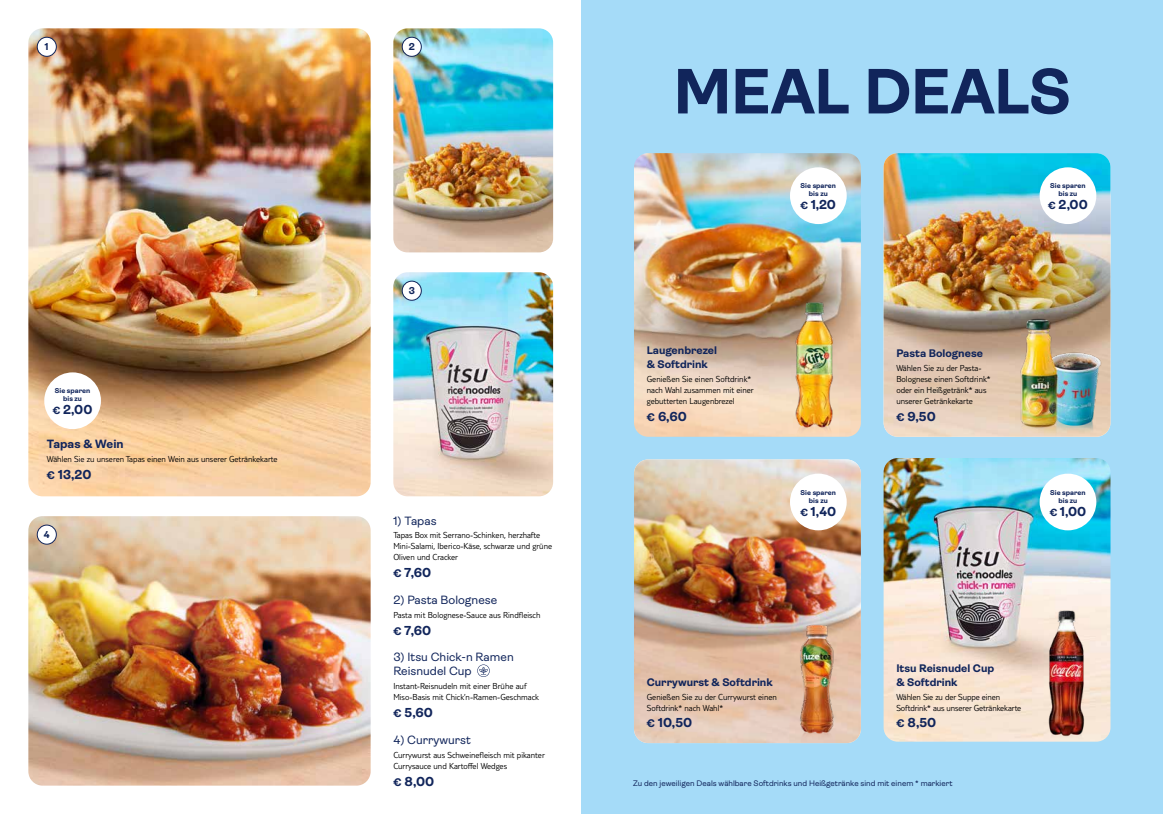
<style>
.page{position:relative;width:1163px;height:814px;background:#fff}
.page>*{position:absolute;margin:0;border:0;box-sizing:border-box;transform-origin:0 0}
.t1{font:700 64px "Ambit";letter-spacing:-.01em;color:#11255b}
.t2{font:700 13px "Ambit";color:#11255b}
.t3{font:12px/14px "Ambit";color:#11255b}
.t4{font:700 12px "Ambit";color:#11255b}
.t5{font:700 11px/14px "Ambit";color:#11255b}
.t6{font:700 10px "Ambit";color:#11255b}
.t7{font:300 9px/11px "TUI Type";color:#000}
.t8{font:8px "Ambit";color:#11255b}
.t9{font:700 7px/8px "Ambit";color:#11255b;text-align:center}
.s1{font-size:10.4px}
.s2{font-size:11.1px}
</style>
<div class="page">
<div style="left:581px;top:0;width:581px;height:814px;background:#a5dbf8"></div>
<img style="left:28px;top:28px;width:342px;height:468px">
<img style="left:393px;top:28px;width:160px;height:224px">
<img style="left:393px;top:272px;width:160px;height:224px">
<img style="left:28px;top:516px;width:342px;height:269px">
<svg style="left:477px;top:664px;width:12px;height:13px"></svg>
<div style="left:37px;top:37px;width:19px;height:19px;background:#fff;border-radius:50%"></div>
<div style="left:37px;top:37px;width:20px;height:20px;border:1px solid #11255b;border-radius:50%"></div>
<div style="left:37px;top:525px;width:19px;height:19px;background:#fff;border-radius:50%"></div>
<div style="left:37px;top:524px;width:20px;height:20px;border:1px solid #11255b;border-radius:50%"></div>
<div style="left:402px;top:37px;width:19px;height:19px;background:#fff;border-radius:50%"></div>
<div style="left:402px;top:37px;width:19px;height:20px;border:1px solid #11255b;border-radius:50%"></div>
<div style="left:402px;top:281px;width:19px;height:19px;background:#fff;border-radius:50%"></div>
<div style="left:402px;top:281px;width:19px;height:19px;border:1px solid #11255b;border-radius:50%"></div>
<img style="left:634px;top:153px;width:226px;height:284px">
<img style="left:883px;top:458px;width:227px;height:283px">
<img style="left:883px;top:153px;width:227px;height:284px">
<img style="left:782px;top:295px;width:63px;height:142px">
<div style="left:1039px;top:167px;width:57px;height:57px;background:#fff;border-radius:50%"></div>
<div style="left:789px;top:167px;width:57px;height:57px;background:#fff;border-radius:50%"></div>
<div style="left:44px;top:372px;width:57px;height:57px;background:#fff;border-radius:50%"></div>
<div style="left:1039px;top:473px;width:57px;height:57px;background:#fff;border-radius:50%"></div>
<img style="left:1008px;top:306px;width:102px;height:131px">
<img style="left:1037px;top:601px;width:57px;height:141px">
<img style="left:634px;top:459px;width:226px;height:284px">
<div style="left:789px;top:473px;width:57px;height:57px;background:#fff;border-radius:50%"></div>
<img style="left:763px;top:595px;width:98px;height:148px">
<p class="t6" style="left:45px;top:41px;width:5px">1</p>
<p class="t9" style="left:55px;top:387px;width:37px">Sie sparen bis zu</p>
<h2 class="t2" style="left:53px;top:403px;width:41px"><span class="s1">€</span> 2,00</h2>
<h3 class="t4" style="left:47px;top:437px;width:78px">Tapas &amp; Wein</h3>
<p class="t7" style="left:47px;top:453px;width:232px">Wählen Sie zu unseren Tapas einen Wein aus unserer Getränkekarte</p>
<h2 class="t2" style="left:47px;top:467px;width:46px"><span class="s2">€</span> 13,20</h2>
<p class="t6" style="left:44px;top:529px;width:7px">4</p>
<p class="t6" style="left:408px;top:41px;width:8px">2</p>
<p class="t6" style="left:408px;top:285px;width:8px">3</p>
<h3 class="t3" style="left:393px;top:513px;width:45px">1) Tapas</h3>
<p class="t7" style="left:393px;top:529px;width:160px">Tapas Box mit Serrano-Schinken, herzhafte<br>Mini-Salami, Iberico-Käse, schwarze und grüne<br>Oliven und Cracker</p>
<h2 class="t2" style="left:393px;top:565px;width:40px"><span class="s2">€</span> 7,60</h2>
<h3 class="t3" style="left:393px;top:593px;width:105px">2) Pasta Bolognese</h3>
<p class="t7" style="left:393px;top:609px;width:149px">Pasta mit Bolognese-Sauce aus Rindfleisch</p>
<h2 class="t2" style="left:393px;top:623px;width:40px"><span class="s2">€</span> 7,60</h2>
<h3 class="t3" style="left:393px;top:650px;width:122px">3) Itsu Chick-n Ramen<br>Reisnudel Cup</h3>
<p class="t7" style="left:393px;top:680px;width:147px">Instant-Reisnudeln mit einer Brühe auf<br>Miso-Basis mit Chick’n-Ramen-Geschmack</p>
<h2 class="t2" style="left:393px;top:705px;width:41px"><span class="s2">€</span> 5,60</h2>
<h3 class="t3" style="left:393px;top:733px;width:79px">4) Currywurst</h3>
<p class="t7" style="left:393px;top:749px;width:153px">Currywurst aus Schweinefleisch mit pikanter<br>Currysauce und Kartoffel Wedges</p>
<h2 class="t2" style="left:393px;top:774px;width:42px"><span class="s2">€</span> 8,00</h2>
<h1 class="t1" style="left:673px;top:56px;width:399px">MEAL DEALS</h1>
<p class="t9" style="left:800px;top:182px;width:37px">Sie sparen bis zu</p>
<h2 class="t2" style="left:800px;top:198px;width:37px"><span class="s1">€</span> 1,20</h2>
<p class="t5" style="left:646px;top:344px;width:72px">Laugenbrezel &amp; Softdrink</p>
<p class="t7" style="left:646px;top:373px;width:108px">Genießen Sie einen Softdrink* nach Wahl zusammen mit einer gebutterten Laugenbrezel</p>
<h2 class="t2" style="left:646px;top:409px;width:41px"><span class="s2">€</span> 6,60</h2>
<p class="t9" style="left:800px;top:488px;width:37px">Sie sparen bis zu</p>
<h2 class="t2" style="left:800px;top:504px;width:37px"><span class="s1">€</span> 1,40</h2>
<p class="t5" style="left:896px;top:347px;width:88px">Pasta Bolognese</p>
<p class="t7" style="left:896px;top:362px;width:96px">Wählen Sie zu der Pasta-<br>Bolognese einen Softdrink* oder ein Heißgetränk* aus unserer Getränkekarte</p>
<h2 class="t2" style="left:896px;top:409px;width:41px"><span class="s2">€</span> 9,50</h2>
<p class="t9" style="left:1050px;top:182px;width:37px">Sie sparen bis zu</p>
<h2 class="t2" style="left:1047px;top:198px;width:41px"><span class="s1">€</span> 2,00</h2>
<p class="t9" style="left:1050px;top:488px;width:37px">Sie sparen bis zu</p>
<h2 class="t2" style="left:1049px;top:504px;width:38px"><span class="s1">€</span> 1,00</h2>
<p class="t5" style="left:646px;top:675px;width:127px">Currywurst &amp; Softdrink</p>
<p class="t7" style="left:646px;top:691px;width:132px">Genießen Sie zu der Currywurst einen<br>Softdrink* nach Wahl*</p>
<h2 class="t2" style="left:646px;top:715px;width:47px"><span class="s2">€</span> 10,50</h2>
<p class="t5" style="left:896px;top:661px;width:99px">Itsu Reisnudel Cup &amp; Softdrink</p>
<p class="t7" style="left:896px;top:691px;width:126px">Wählen Sie zu der Suppe einen<br>Softdrink* aus unserer Getränkekarte</p>
<h2 class="t2" style="left:896px;top:715px;width:41px"><span class="s2">€</span> 8,50</h2>
<p class="t8" style="left:633px;top:778px;width:321px">Zu den jeweiligen Deals wählbare Softdrinks und Heißgetränke sind mit einem * markiert</p>
</div>
